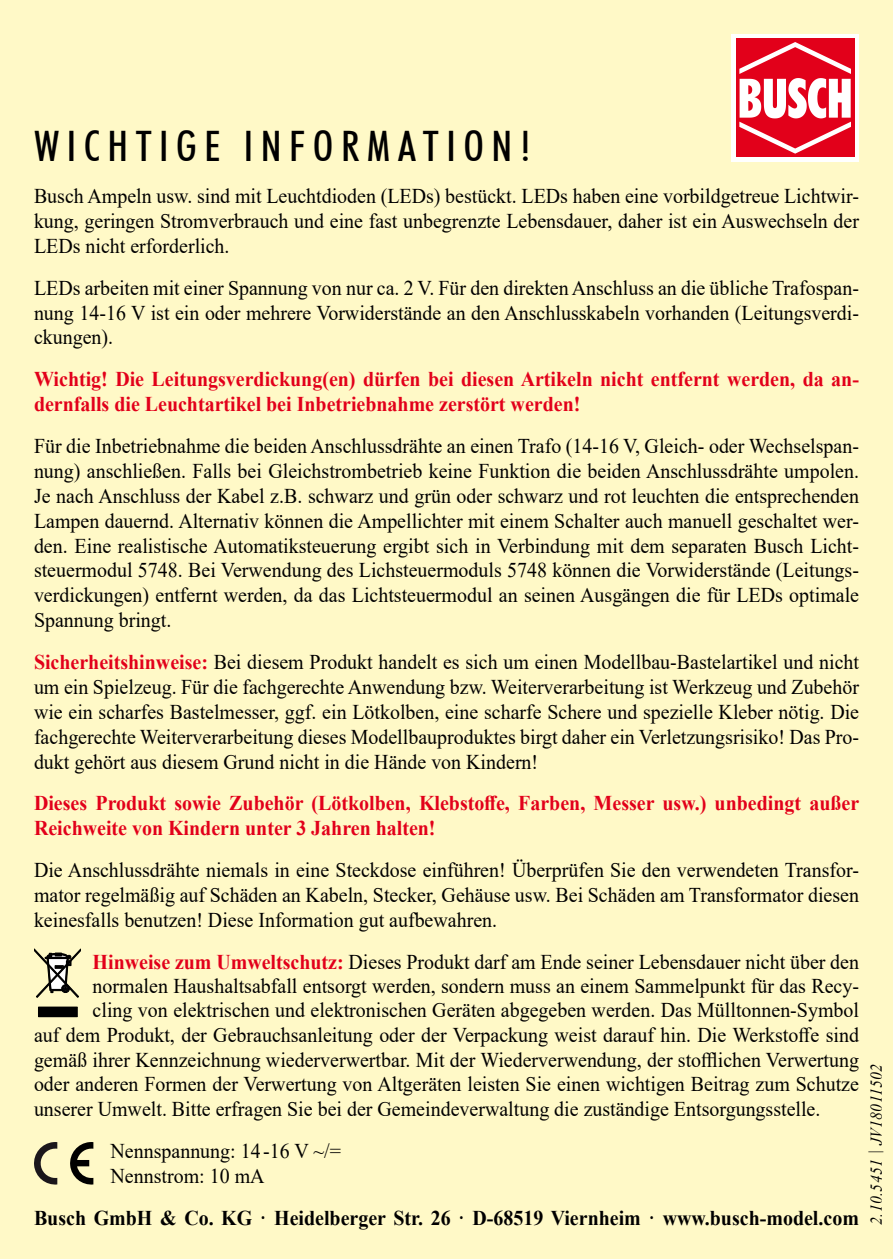
<style>
.page{position:relative;width:893px;height:1259px;background:#fff9c7}
.page>*{position:absolute;margin:0;border:0;box-sizing:border-box;transform-origin:0 0}
.t1{font:500 condensed 42px "Futura BT";letter-spacing:.18em;color:#000}
.t2{font:21px/24.9px "Times New Roman";color:#000;text-align:justify;scale:.95 1}
.t3{font:700 21px/24.9px "Times New Roman";color:#e2001a;scale:.95 1}
.t4{font:700 21px "Times New Roman";color:#000;scale:.95 1}
.t5{font:italic 16.5px "Times New Roman";letter-spacing:.025em;color:#000;scale:.95 1}
.s1{font-weight:700;color:#e2001a}
</style>
<div class="page">
<div style="left:38px;top:1007px;width:39px;height:9px;background:#000"></div>
<svg style="left:34px;top:948px;width:47px;height:49px"></svg>
<div style="left:731px;top:34px;width:128px;height:128px;background:#fff"></div>
<div style="left:736px;top:38px;width:119px;height:119px;background:#e2001a"></div>
<svg style="left:739px;top:42px;width:112px;height:112px"></svg>
<svg style="left:34px;top:1142px;width:23px;height:42px"></svg>
<svg style="left:70px;top:1142px;width:23px;height:42px"></svg>
<h1 class="t1" style="left:34px;top:121px;width:499px">WICHTIGE INFORMATION!</h1>
<p class="t2" style="left:34px;top:183px;width:870px">Busch Ampeln usw. sind mit Leuchtdioden (LEDs) bestückt. LEDs haben eine vorbildgetreue Lichtwir&shy;kung, geringen Stromverbrauch und eine fast unbegrenzte Lebensdauer, daher ist ein Auswechseln der LEDs nicht erforderlich.</p>
<p class="t2" style="left:34px;top:274px;width:870px">LEDs arbeiten mit einer Spannung von nur ca. 2 V. Für den direkten Anschluss an die übliche Trafospan&shy;nung 14-16 V ist ein oder mehrere Vorwiderstände an den Anschlusskabeln vorhanden (Leitungsverdi&shy;ckungen).</p>
<p class="t3" style="left:34px;top:366px;width:870px">Wichtig! Die Leitungsverdickung(en) dürfen bei diesen Artikeln nicht entfernt werden, da an&shy;dernfalls die Leuchtartikel bei Inbetriebnahme zerstört werden!</p>
<p class="t2" style="left:34px;top:433px;width:870px">Für die Inbetriebnahme die beiden Anschlussdrähte an einen Trafo (14-16 V, Gleich- oder Wechselspan&shy;nung) anschließen. Falls bei Gleichstrombetrieb keine Funktion die beiden Anschlussdrähte umpolen.<br>Je nach Anschluss der Kabel z.B. schwarz und grün oder schwarz und rot leuchten die entsprechenden Lampen dauernd. Alternativ können die Ampellichter mit einem Schalter auch manuell geschaltet wer&shy;den. Eine realistische Automatiksteuerung ergibt sich in Verbindung mit dem separaten Busch Licht&shy;steuermodul 5748. Bei Verwendung des Lichsteuermoduls 5748 können die Vorwiderstände (Leitungs&shy;verdickungen) entfernt werden, da das Lichtsteuermodul an seinen Ausgängen die für LEDs optimale Spannung bringt.</p>
<p class="t2" style="left:34px;top:649px;width:870px"><span class="s1">Sicherheitshinweise:</span> Bei diesem Produkt handelt es sich um einen Modellbau-Bastelartikel und nicht um ein Spielzeug. Für die fachgerechte Anwendung bzw. Weiterverarbeitung ist Werkzeug und Zubehör wie ein scharfes Bastelmesser, ggf. ein Lötkolben, eine scharfe Schere und spezielle Kleber nötig. Die fachgerechte Weiterverarbeitung dieses Modellbauproduktes birgt daher ein Verletzungsrisiko! Das Pro&shy;dukt gehört aus diesem Grund nicht in die Hände von Kindern!</p>
<p class="t3" style="left:34px;top:790px;width:870px">Dieses Produkt sowie Zubehör (Lötkolben, Klebstoffe, Farben, Messer usw.) unbedingt außer<br>Reichweite von Kindern unter 3 Jahren halten!</p>
<p class="t2" style="left:34px;top:857px;width:870px">Die Anschlussdrähte niemals in eine Steckdose einführen! Überprüfen Sie den verwendeten Transfor&shy;mator regelmäßig auf Schäden an Kabeln, Stecker, Gehäuse usw. Bei Schäden am Transformator diesen keinesfalls benutzen! Diese Information gut aufbewahren.</p>
<p class="t2" style="left:93px;top:948px;width:808px"><span class="s1">Hinweise zum Umweltschutz:</span> Dieses Produkt darf am Ende seiner Lebensdauer nicht über den</p>
<p class="t2" style="left:93px;top:972px;width:808px">normalen Haushaltsabfall entsorgt werden, sondern muss an einem Sammelpunkt für das Recy-</p>
<p class="t2" style="left:93px;top:996px;width:808px">cling von elektrischen und elektronischen Geräten abgegeben werden. Das Mülltonnen-Symbol</p>
<p class="t2" style="left:34px;top:1021px;width:870px">auf dem Produkt, der Gebrauchsanleitung oder der Verpackung weist darauf hin. Die Werkstoffe sind</p>
<p class="t2" style="left:34px;top:1046px;width:870px">gemäß ihrer Kennzeichnung wiederverwertbar. Mit der Wiederverwendung, der stofflichen Verwertung</p>
<p class="t2" style="left:34px;top:1071px;width:870px">oder anderen Formen der Verwertung von Altgeräten leisten Sie einen wichtigen Beitrag zum Schutze</p>
<p class="t2" style="left:34px;top:1096px;width:829px">unserer Umwelt. Bitte erfragen Sie bei der Gemeindeverwaltung die zuständige Entsorgungsstelle.</p>
<p class="t2" style="left:111px;top:1138px;width:244px">Nennspannung: 14 -16 V ~/=<br>Nennstrom: 10 mA</p>
<p class="t4" style="left:34px;top:1202px;width:870px">Busch GmbH &amp; Co. KG · Heidelberger Str. 26 · D-68519 Viernheim · www.busch-model.com</p>
<p class="t5" style="left:865px;top:1225px;width:171px;rotate:-90deg">2.10.5451 | JV18011502</p>
</div>
